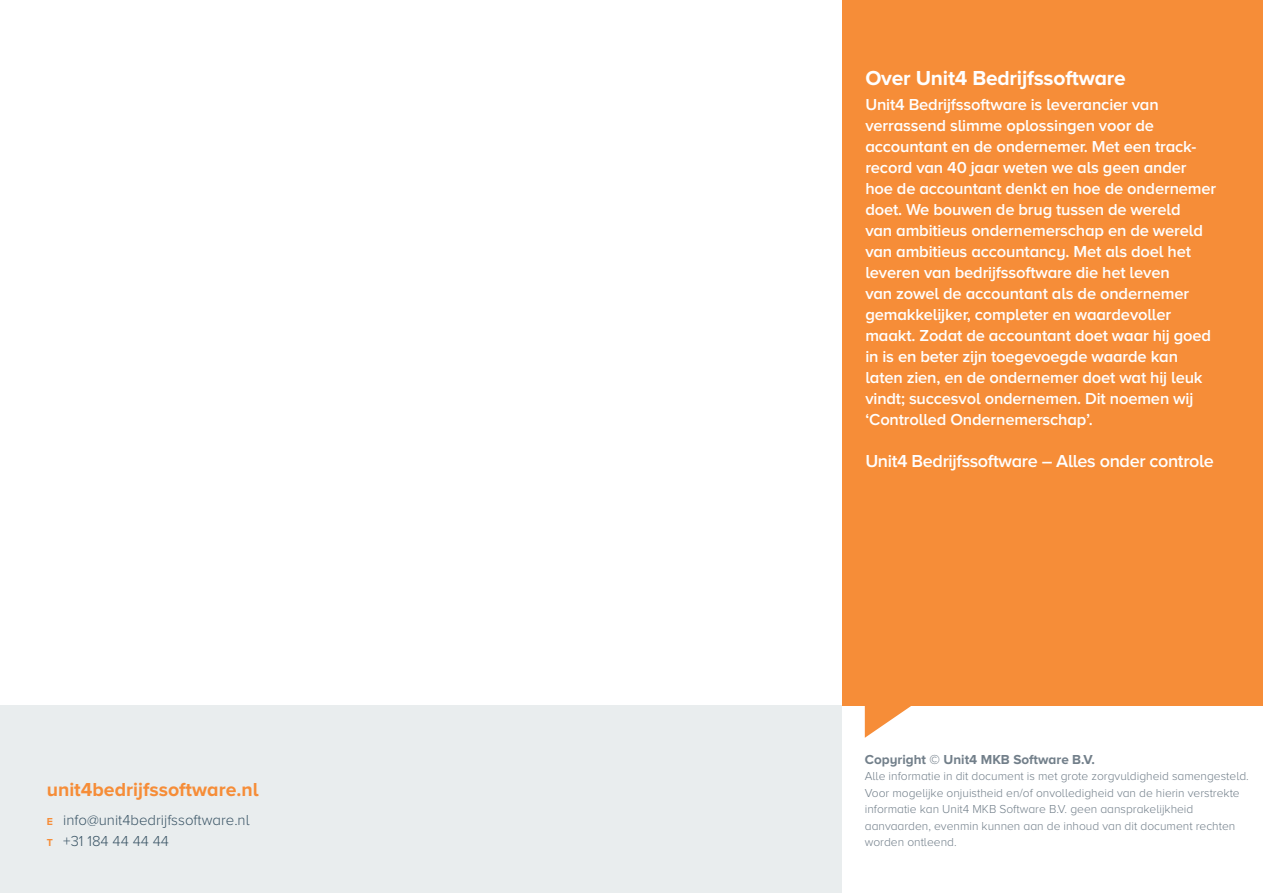
<style>
.page{position:relative;width:1263px;height:893px;background:#fff}
.page>*{position:absolute;margin:0;border:0;box-sizing:border-box;transform-origin:0 0}
.t1{font:700 21px "Proxima Nova A";letter-spacing:-.01em;color:#fff}
.t2{font:700 19.5px "Proxima Nova A";color:#f68d38}
.t3{font:600 18px "Proxima Nova A";letter-spacing:-.02em;color:#fff}
.t4{font:600 16.5px/21px "Proxima Nova A";letter-spacing:-.01em;color:#fff}
.t5{font:300 15px/21px "Proxima Nova A";color:#3b5566}
.t6{font:700 13.5px "Proxima Nova A";color:#727f8a}
.t7{font:300 12px/16.5px "Proxima Nova A";color:#727f8a}
.s1{font-weight:700;font-size:10.5px;color:#f68d38}
</style>
<div class="page">
<div style="left:0;top:706px;width:842px;height:187px;background:#e9edee"></div>
<svg style="left:865px;top:706px;width:46px;height:32px"></svg>
<div style="left:842px;top:0;width:421px;height:706px;background:#f68d38"></div>
<p class="t2" style="left:47px;top:778px;width:213px">unit4bedrijfssoftware.nl</p>
<p class="t5" style="left:47px;top:810px;width:204px"><span class="s1">E</span> info@unit4bedrijfssoftware.nl<br><span class="s1">T</span> +31 184 44 44 44</p>
<p class="t1" style="left:865px;top:66px;width:262px">Over Unit4 Bedrijfssoftware</p>
<p class="t4" style="left:865px;top:94px;width:352px">Unit4 Bedrijfssoftware is leverancier van verrassend slimme oplossingen voor de accountant en de ondernemer. Met een track&shy;record van 40 jaar weten we als geen ander hoe de accountant denkt en hoe de ondernemer doet. We bouwen de brug tussen de wereld<br>van ambitieus ondernemerschap en de wereld van ambitieus accountancy. Met als doel het leveren van bedrijfssoftware die het leven<br>van zowel de accountant als de ondernemer gemakkelijker, completer en waardevoller maakt. Zodat de accountant doet waar hij goed in is en beter zijn toegevoegde waarde kan laten zien, en de ondernemer doet wat hij leuk vindt; succesvol ondernemen. Dit noemen wij ‘Controlled Ondernemerschap’.</p>
<p class="t3" style="left:865px;top:451px;width:350px">Unit4 Bedrijfssoftware – Alles onder controle</p>
<p class="t6" style="left:865px;top:751px;width:232px">Copyright © Unit4 MKB Software B.V.</p>
<p class="t7" style="left:865px;top:768px;width:386px">Alle informatie in dit document is met grote zorgvuldigheid samengesteld.<br>Voor mogelijke onjuistheid en/of onvolledigheid van de hierin verstrekte informatie kan Unit4 MKB Software B.V. geen aansprakelijkheid aanvaarden, evenmin kunnen aan de inhoud van dit document rechten worden ontleend.</p>
</div>
